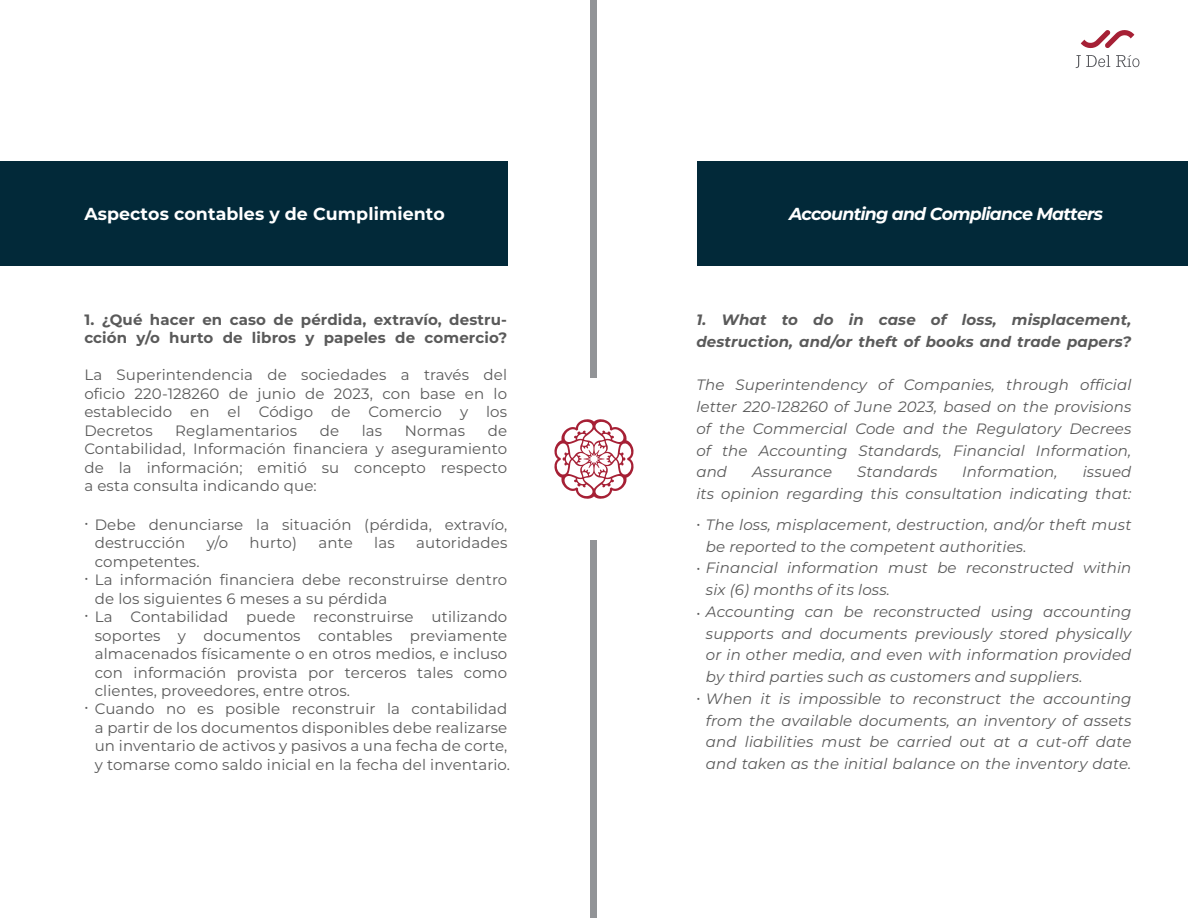
<style>
.page{position:relative;width:1188px;height:918px;background:#fff}
.page>*{position:absolute;margin:0;border:0;box-sizing:border-box;transform-origin:0 0}
.t1{font:700 17.4px "Montserrat";letter-spacing:.005em;color:#fff}
.t2{font:italic 700 17.4px "Montserrat";letter-spacing:-.045em;color:#fff}
.t3{font:15px/18.5px "Montserrat";letter-spacing:.01em;color:#5a5a5a;text-align:justify}
.t4{font:italic 15px/21.8px "Montserrat";letter-spacing:.01em;color:#5a5a5a;text-align:justify}
.t5{font:700 15px/18.5px "Montserrat";letter-spacing:.01em;color:#5a5a5a}
.t6{font:italic 700 15px/21.8px "Montserrat";letter-spacing:.01em;color:#5a5a5a}
.t7{font:500 15px "Montserrat";color:#5a5a5a}
.s1{font-weight:500;font-style:normal}
</style>
<div class="page">
<svg style="left:1076px;top:30px;width:63px;height:38px"></svg>
<div style="left:0;top:161px;width:507px;height:105px;background:#022939"></div>
<div style="left:697px;top:161px;width:491px;height:105px;background:#022939"></div>
<svg style="left:554px;top:419px;width:80px;height:80px"></svg>
<div style="left:591px;top:540px;width:6px;height:378px;background:#929497"></div>
<div style="left:591px;top:0;width:6px;height:378px;background:#929497"></div>
<p class="t1" style="left:84px;top:202px;width:362px">Aspectos contables y de Cumplimiento</p>
<p class="t2" style="left:789px;top:202px;width:316px">Accounting and Compliance Matters</p>
<p class="t5" style="left:84px;top:310px;width:424px">1. ¿Qué hacer en caso de pérdida, extravío, destru&shy;cción y/o hurto de libros y papeles de comercio?</p>
<p class="t3" style="left:84px;top:365px;width:424px">La Superintendencia de sociedades a través del oficio 220-128260 de junio de 2023, con base en lo establecido en el Código de Comercio y los Decretos</p>
<p class="t3" style="left:84px;top:421px;width:424px;text-indent:403px">de Contabilidad, Información financiera y aseguramiento de la información; emitió su concepto respecto a esta consulta indicando que:</p>
<p class="t7" style="left:84px;top:513px;width:6px">·</p>
<p class="t3" style="left:175px;top:421px;width:123px">Reglamentarios</p>
<p class="t3" style="left:320px;top:421px;width:21px">de</p>
<p class="t3" style="left:362px;top:421px;width:22px">las</p>
<p class="t3" style="left:405px;top:421px;width:62px">Normas</p>
<p class="t3" style="left:95px;top:515px;width:414px">Debe denunciarse la situación (pérdida, extravío, destrucción</p>
<p class="t3" style="left:207px;top:533px;width:23px">y/o</p>
<p class="t3" style="left:250px;top:533px;width:49px">hurto)</p>
<p class="t3" style="left:318px;top:533px;width:36px">ante</p>
<p class="t3" style="left:374px;top:533px;width:22px">las</p>
<p class="t3" style="left:416px;top:533px;width:93px">autoridades</p>
<p class="t3" style="left:95px;top:552px;width:417px;text-align:left">competentes.<br>La información financiera debe reconstruirse dentro de los siguientes 6 meses a su pérdida<br>La Contabilidad puede reconstruirse utilizando soportes y documentos contables previamente almacenados físicamente o en otros medios, e incluso con información provista por terceros tales como clientes, proveedores, entre otros.<br>Cuando no es posible reconstruir la contabilidad a partir de los documentos disponibles debe realizarse un inventario de activos y pasivos a una fecha de corte, y tomarse como saldo inicial en la fecha del inventario.</p>
<p class="t7" style="left:84px;top:568px;width:6px">·</p>
<p class="t7" style="left:84px;top:605px;width:6px">·</p>
<p class="t7" style="left:84px;top:697px;width:6px">·</p>
<p class="t6" style="left:696px;top:308px;width:437px">1. What to do in case of loss, misplacement, destruction, and/or theft of books and trade papers?</p>
<p class="t4" style="left:696px;top:374px;width:437px">The Superintendency of Companies, through official letter 220-128260 of June 2023, based on the provisions of the Commercial Code and the Regulatory Decrees of the Accounting Standards, Financial Information, and</p>
<p class="t4" style="left:752px;top:461px;width:82px">Assurance</p>
<p class="t4" style="left:857px;top:461px;width:82px">Standards</p>
<p class="t4" style="left:962px;top:461px;width:97px">Information,</p>
<p class="t4" style="left:696px;top:461px;width:437px;text-align:right">issued<br>its opinion regarding this consultation indicating that:</p>
<p class="t4" style="left:696px;top:513px;width:437px"><span class="s1">·</span> The loss, misplacement, destruction, and/or theft must</p>
<p class="t4" style="left:696px;top:557px;width:437px"><span class="s1">·</span> Financial information must be reconstructed within</p>
<p class="t4" style="left:696px;top:600px;width:437px"><span class="s1">·</span> Accounting can be reconstructed using accounting</p>
<p class="t4" style="left:706px;top:535px;width:322px">be reported to the competent authorities.</p>
<p class="t4" style="left:706px;top:579px;width:186px">six (6) months of its loss.</p>
<p class="t4" style="left:706px;top:622px;width:427px">supports and documents previously stored physically or in other media, and even with information provided by third parties such as customers and suppliers.</p>
<p class="t4" style="left:706px;top:709px;width:427px">from the available documents, an inventory of assets and liabilities must be carried out at a cut-off date and taken as the initial balance on the inventory date.</p>
<p class="t4" style="left:696px;top:687px;width:437px"><span class="s1">·</span> When it is impossible to reconstruct the accounting</p>
</div>
